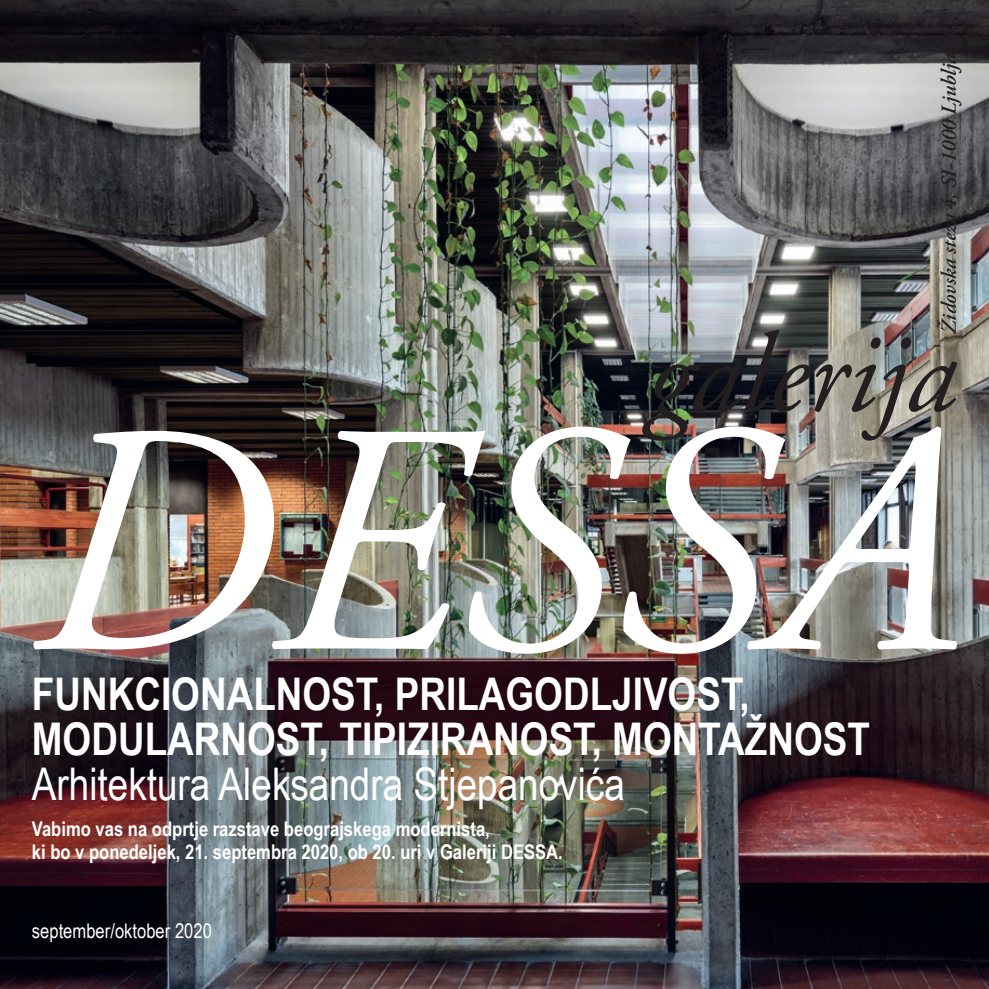
<style>
.page{position:relative;width:989px;height:989px;background:#fff}
.page>*{position:absolute;margin:0;border:0;box-sizing:border-box;transform-origin:0 0}
.t1{font:700 45px/45px "Arial Narrow";color:#fff}
.t2{font:45px "Arial Narrow";color:#fff}
.t3{font:italic 600 21.38px "Adobe Garamond Pro";letter-spacing:-.005em;color:#231f20}
.t4{font:700 20.25px/22.5px "Arial Narrow";color:#fff}
.t5{font:20.25px "Arial Narrow";color:#fff}
</style>
<div class="page">
<img style="left:0;top:0;width:989px;height:989px">
<img style="left:33px;top:431px;width:238px;height:218px">
<img style="left:271px;top:431px;width:197px;height:218px">
<img style="left:468px;top:330px;width:489px;height:323px">
<p class="t3" style="left:936px;top:334px;width:303px;rotate:-90deg">Židovska steza 4, SI-1000 Ljubljana</p>
<h1 class="t1" style="left:32px;top:670px;width:839px">FUNKCIONALNOST, PRILAGODLJIVOST,<br>MODULARNOST, TIPIZIRANOST, MONTAŽNOST</h1>
<h1 class="t2" style="left:32px;top:751px;width:594px">Arhitektura Aleksandra Stjepanovića</h1>
<p class="t4" style="left:32px;top:817px;width:532px">Vabimo vas na odprtje razstave beograjskega modernista,<br>ki bo v ponedeljek, 21. septembra 2020, ob 20. uri v Galeriji DESSA.</p>
<p class="t5" style="left:32px;top:916px;width:182px">september/oktober 2020</p>
</div>
